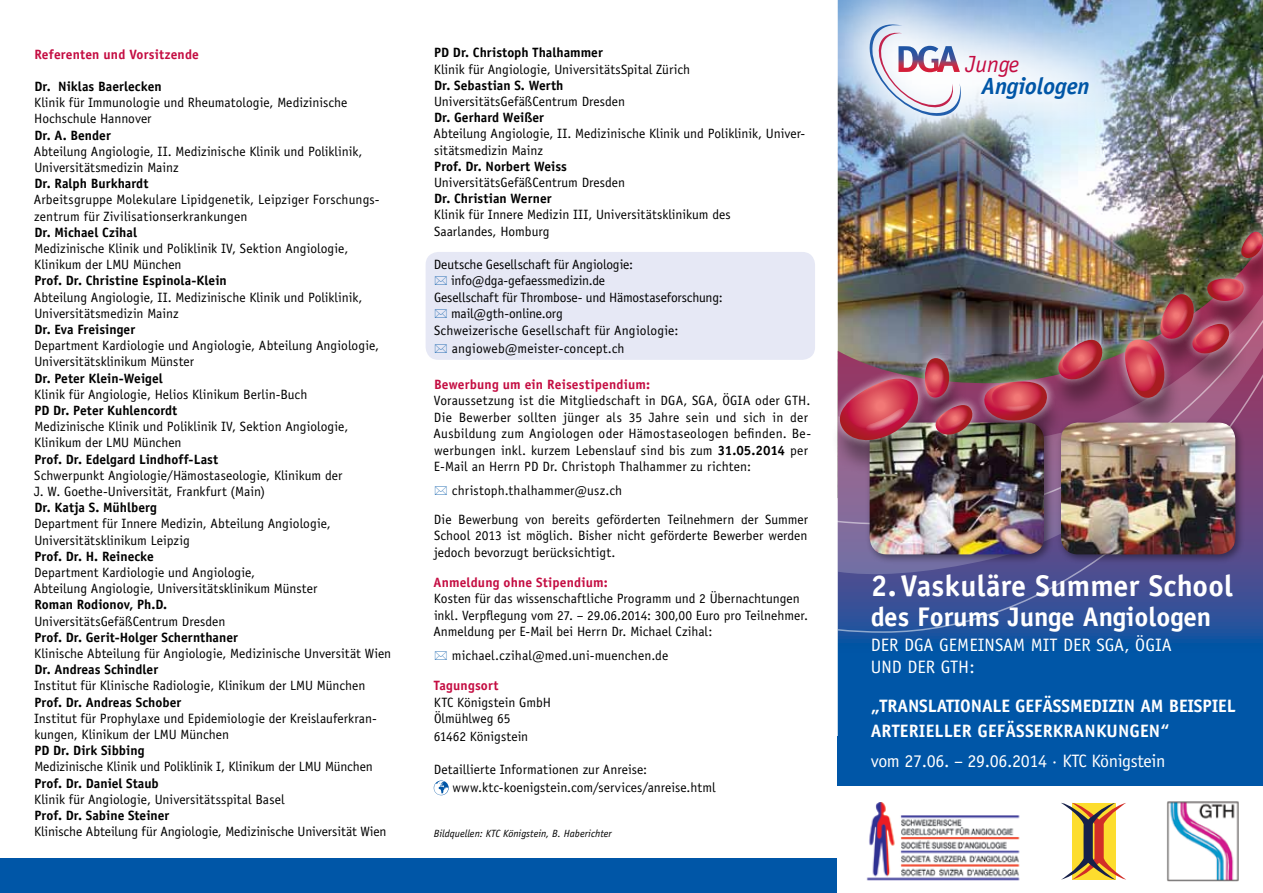
<style>
.page{position:relative;width:1263px;height:893px;background:#fff}
.page>*{position:absolute;margin:0;border:0;box-sizing:border-box;transform-origin:0 0}
.t1{font:700 30px "Officina Sans LT";letter-spacing:.01em;color:#fff}
.t2{font:700 27px "Officina Sans LT";color:#fff}
.t3{font:italic 700 23.55px "Officina Sans LT";color:#0056a7}
.t4{font:italic 23.55px "Officina Sans LT";color:#c40d42}
.t5{font:18px "Officina Sans LT";letter-spacing:-.02em;color:#fff}
.t6{font:700 18px "Officina Sans LT";letter-spacing:-.005em;color:#fff}
.t7{font:13.5px/16.2px "Officina Sans LT";color:#000}
.t8{font:700 13.5px "Officina Sans LT";letter-spacing:.005em;color:#000}
.t9{font:700 13.5px "Officina Sans LT";letter-spacing:.015em;color:#c40d42}
.t10{font:italic 10.5px "Officina Sans LT";letter-spacing:.005em;color:#000}
.s1{font-weight:700}
</style>
<div class="page">
<div style="left:426px;top:252px;width:389px;height:108px;background:#e6e8f5;border-radius:13px"></div>
<img style="left:838px;top:0;width:425px;height:218px">
<div style="left:0;top:859px;width:838px;height:34px;background:#0056a7"></div>
<svg style="left:838px;top:634px;width:425px;height:102px;background:#0155a6"></svg>
<svg style="left:837px;top:471px;width:426px;height:163px;background:#475698"></svg>
<svg style="left:434px;top:781px;width:15px;height:14px"></svg>
<img style="left:866px;top:803px;width:154px;height:78px">
<img style="left:1167px;top:801px;width:72px;height:81px">
<div style="left:1056px;top:418px;width:189px;height:147px;background:#000;opacity:.42"></div>
<img style="left:1061px;top:471px;width:174px;height:83px">
<div style="left:865px;top:419px;width:189px;height:146px;background:#000;opacity:.42"></div>
<img style="left:870px;top:471px;width:174px;height:83px">
<div style="left:830px;top:386px;width:106px;height:89px;background:#000;opacity:.35"></div>
<img style="left:830px;top:218px;width:433px;height:253px">
<img style="left:837px;top:0;width:326px;height:190px">
<svg style="left:863px;top:23px;width:99px;height:99px"></svg>
<svg style="left:1061px;top:803px;width:65px;height:77px"></svg>
<div style="left:838px;top:736px;width:425px;height:50px;background:#0056a7"></div>
<p class="t9" style="left:34px;top:46px;width:166px">Referenten und Vorsitzende</p>
<p class="t8" style="left:34px;top:78px;width:129px">Dr. Niklas Baerlecken</p>
<p class="t7" style="left:34px;top:95px;width:315px">Klinik für Immunologie und Rheumatologie, Medizinische<br>Hochschule Hannover</p>
<p class="t8" style="left:34px;top:127px;width:78px">Dr. A. Bender</p>
<p class="t7" style="left:34px;top:143px;width:330px">Abteilung Angiologie, II. Medizinische Klinik und Poliklinik,<br>Universitätsmedizin Mainz</p>
<p class="t8" style="left:34px;top:175px;width:115px">Dr. Ralph Burkhardt</p>
<p class="t7" style="left:34px;top:192px;width:347px">Arbeitsgruppe Molekulare Lipidgenetik, Leipziger Forschungs&shy;zentrum für Zivilisationserkrankungen</p>
<p class="t8" style="left:34px;top:224px;width:104px">Dr. Michael Czihal</p>
<p class="t7" style="left:34px;top:240px;width:316px">Medizinische Klinik und Poliklinik IV, Sektion Angiologie,<br>Klinikum der LMU München</p>
<p class="t8" style="left:34px;top:272px;width:194px">Prof. Dr. Christine Espinola-Klein</p>
<p class="t7" style="left:34px;top:289px;width:330px">Abteilung Angiologie, II. Medizinische Klinik und Poliklinik,<br>Universitätsmedizin Mainz</p>
<p class="t8" style="left:34px;top:321px;width:102px">Dr. Eva Freisinger</p>
<p class="t7" style="left:34px;top:338px;width:346px">Department Kardiologie und Angiologie, Abteilung Angiologie,<br>Universitätsklinikum Münster</p>
<p class="t8" style="left:34px;top:370px;width:130px">Dr. Peter Klein-Weigel</p>
<p class="t7" style="left:34px;top:386px;width:275px">Klinik für Angiologie, Helios Klinikum Berlin-Buch</p>
<p class="t8" style="left:34px;top:402px;width:144px">PD Dr. Peter Kuhlencordt</p>
<p class="t7" style="left:34px;top:419px;width:316px">Medizinische Klinik und Poliklinik IV, Sektion Angiologie,<br>Klinikum der LMU München</p>
<p class="t8" style="left:34px;top:451px;width:185px">Prof. Dr. Edelgard Lindhoff-Last</p>
<p class="t7" style="left:34px;top:467px;width:310px">Schwerpunkt Angiologie/Hämostaseologie, Klinikum der<br>J. W. Goethe-Universität, Frankfurt (Main)</p>
<p class="t8" style="left:34px;top:499px;width:124px">Dr. Katja S. Mühlberg</p>
<p class="t7" style="left:34px;top:516px;width:298px">Department für Innere Medizin, Abteilung Angiologie,<br>Universitätsklinikum Leipzig</p>
<p class="t8" style="left:34px;top:548px;width:121px">Prof. Dr. H. Reinecke</p>
<p class="t7" style="left:34px;top:564px;width:285px">Department Kardiologie und Angiologie,<br>Abteilung Angiologie, Universitätsklinikum Münster</p>
<p class="t8" style="left:34px;top:596px;width:134px">Roman Rodionov, Ph.D.</p>
<p class="t7" style="left:34px;top:613px;width:193px">UniversitätsGefäßCentrum Dresden</p>
<p class="t8" style="left:34px;top:629px;width:205px">Prof. Dr. Gerit-Holger Schernthaner</p>
<p class="t7" style="left:34px;top:645px;width:359px">Klinische Abteilung für Angiologie, Medizinische Unversität Wien</p>
<p class="t8" style="left:34px;top:661px;width:125px">Dr. Andreas Schindler</p>
<p class="t7" style="left:34px;top:678px;width:333px">Institut für Klinische Radiologie, Klinikum der LMU München</p>
<p class="t8" style="left:34px;top:694px;width:148px">Prof. Dr. Andreas Schober</p>
<p class="t7" style="left:34px;top:710px;width:344px">Institut für Prophylaxe und Epidemiologie der Kreislauferkran&shy;kungen, Klinikum der LMU München</p>
<p class="t8" style="left:34px;top:742px;width:111px">PD Dr. Dirk Sibbing</p>
<p class="t7" style="left:34px;top:759px;width:340px">Medizinische Klinik und Poliklinik I, Klinikum der LMU München</p>
<p class="t8" style="left:34px;top:775px;width:126px">Prof. Dr. Daniel Staub</p>
<p class="t7" style="left:34px;top:791px;width:252px">Klinik für Angiologie, Universitätsspital Basel</p>
<p class="t8" style="left:34px;top:807px;width:136px">Prof. Dr. Sabine Steiner</p>
<p class="t7" style="left:34px;top:824px;width:354px">Klinische Abteilung für Angiologie, Medizinische Universität Wien</p>
<p class="t8" style="left:434px;top:44px;width:170px">PD Dr. Christoph Thalhammer</p>
<p class="t7" style="left:434px;top:61px;width:258px">Klinik für Angiologie, UniversitätsSpital Zürich</p>
<p class="t8" style="left:434px;top:77px;width:131px">Dr. Sebastian S. Werth</p>
<p class="t7" style="left:434px;top:93px;width:193px">UniversitätsGefäßCentrum Dresden</p>
<p class="t8" style="left:434px;top:109px;width:111px">Dr. Gerhard Weißer</p>
<p class="t7" style="left:433px;top:126px;width:373px">Abteilung Angiologie, II. Medizinische Klinik und Poliklinik, Univer&shy;sitätsmedizin Mainz</p>
<p class="t8" style="left:434px;top:158px;width:134px">Prof. Dr. Norbert Weiss</p>
<p class="t7" style="left:434px;top:174px;width:193px">UniversitätsGefäßCentrum Dresden</p>
<p class="t8" style="left:434px;top:190px;width:119px">Dr. Christian Werner</p>
<p class="t7" style="left:434px;top:207px;width:298px">Klinik für Innere Medizin III, Universitätsklinikum des<br>Saarlandes, Homburg</p>
<p class="t7" style="left:434px;top:256px;width:201px">Deutsche Gesellschaft für Angiologie:</p>
<p class="t7" style="left:451px;top:272px;width:156px">info@dga-gefaessmedizin.de</p>
<p class="t7" style="left:434px;top:289px;width:290px">Gesellschaft für Thrombose- und Hämostaseforschung:</p>
<p class="t7" style="left:451px;top:305px;width:113px">mail@gth-online.org</p>
<p class="t7" style="left:434px;top:322px;width:246px">Schweizerische Gesellschaft für Angiologie:</p>
<p class="t7" style="left:452px;top:340px;width:174px">angioweb@meister-concept.ch</p>
<p class="t9" style="left:434px;top:376px;width:217px">Bewerbung um ein Reisestipendium:</p>
<p class="t7" style="left:433px;top:392px;width:379px">Voraussetzung ist die Mitgliedschaft in DGA, SGA, ÖGIA oder GTH.<br>Die Bewerber sollten jünger als 35 Jahre sein und sich in der Ausbildung zum Angiologen oder Hämostaseologen befinden. Be&shy;werbungen inkl. kurzem Lebenslauf sind bis zum <span class="s1">31.05.2014</span> per E-Mail an Herrn PD Dr. Christoph Thalhammer zu richten:</p>
<p class="t7" style="left:434px;top:476px;width:375px;line-height:28.5px;text-indent:18px">christoph.thalhammer@usz.ch<br>Die Bewerbung von bereits geförderten Teilnehmern der Summer</p>
<p class="t7" style="left:434px;top:527px;width:375px">School 2013 ist möglich. Bisher nicht geförderte Bewerber werden jedoch bevorzugt berücksichtigt.</p>
<p class="t9" style="left:433px;top:574px;width:176px">Anmeldung ohne Stipendium:</p>
<p class="t7" style="left:433px;top:590px;width:376px">Kosten für das wissenschaftliche Programm und 2 Übernachtungen inkl. Verpflegung vom 27. – 29.06.2014: 300,00 Euro pro Teilnehmer.<br>Anmeldung per E-Mail bei Herrn Dr. Michael Czihal:</p>
<p class="t7" style="left:452px;top:647px;width:218px">michael.czihal@med.uni-muenchen.de</p>
<p class="t9" style="left:434px;top:677px;width:66px">Tagungsort</p>
<p class="t7" style="left:434px;top:694px;width:119px">KTC Königstein GmbH<br>Ölmühlweg 65</p>
<p class="t7" style="left:434px;top:728px;width:96px">61462 Königstein</p>
<p class="t7" style="left:452px;top:760px;width:265px;line-height:18px;text-indent:-18px">Detaillierte Informationen zur Anreise: www.ktc-koenigstein.com/services/anreise.html</p>
<p class="t10" style="left:434px;top:827px;width:179px">Bildquellen: KTC Königstein, B. Haberichter</p>
<h3 class="t4" style="left:965px;top:50px;width:55px">Junge</h3>
<h3 class="t3" style="left:982px;top:72px;width:109px">Angiologen</h3>
<h1 class="t1" style="left:871px;top:567px;width:364px">2. Vaskuläre Summer School</h1>
<h2 class="t2" style="left:871px;top:599px;width:342px">des Forums Junge Angiologen</h2>
<h3 class="t5" style="left:871px;top:634px;width:10px">der</h3>
<h3 class="t5" style="left:904px;top:634px;width:45px">DGA gemei</h3>
<h3 class="t5" style="left:984px;top:634px;width:21px">nsam</h3>
<h3 class="t5" style="left:1031px;top:634px;width:10px">mit</h3>
<h3 class="t5" style="left:1063px;top:634px;width:10px">der</h3>
<h3 class="t5" style="left:1096px;top:634px;width:77px">SGA, ÖGIA</h3>
<h3 class="t5" style="left:871px;top:656px;width:47px">und der</h3>
<h3 class="t5" style="left:941px;top:656px;width:35px">GTH:</h3>
<h3 class="t6" style="left:871px;top:694px;width:28px">„Translat</h3>
<h3 class="t6" style="left:954px;top:694px;width:28px">ionale</h3>
<h3 class="t6" style="left:1015px;top:694px;width:212px">GefäSSmedizin am Beispiel</h3>
<h3 class="t6" style="left:871px;top:719px;width:11px">arter</h3>
<h3 class="t6" style="left:919px;top:719px;width:17px">ieller</h3>
<h3 class="t6" style="left:977px;top:719px;width:68px">GefäSSerkrank</h3>
<h3 class="t6" style="left:1106px;top:719px;width:23px">ungen</h3>
<h3 class="t6" style="left:1160px;top:719px;width:10px">“</h3>
<h3 class="t5" style="left:871px;top:751px;width:296px">vom 27.06. – 29.06.2014 · KTC Königstein</h3>
</div>
